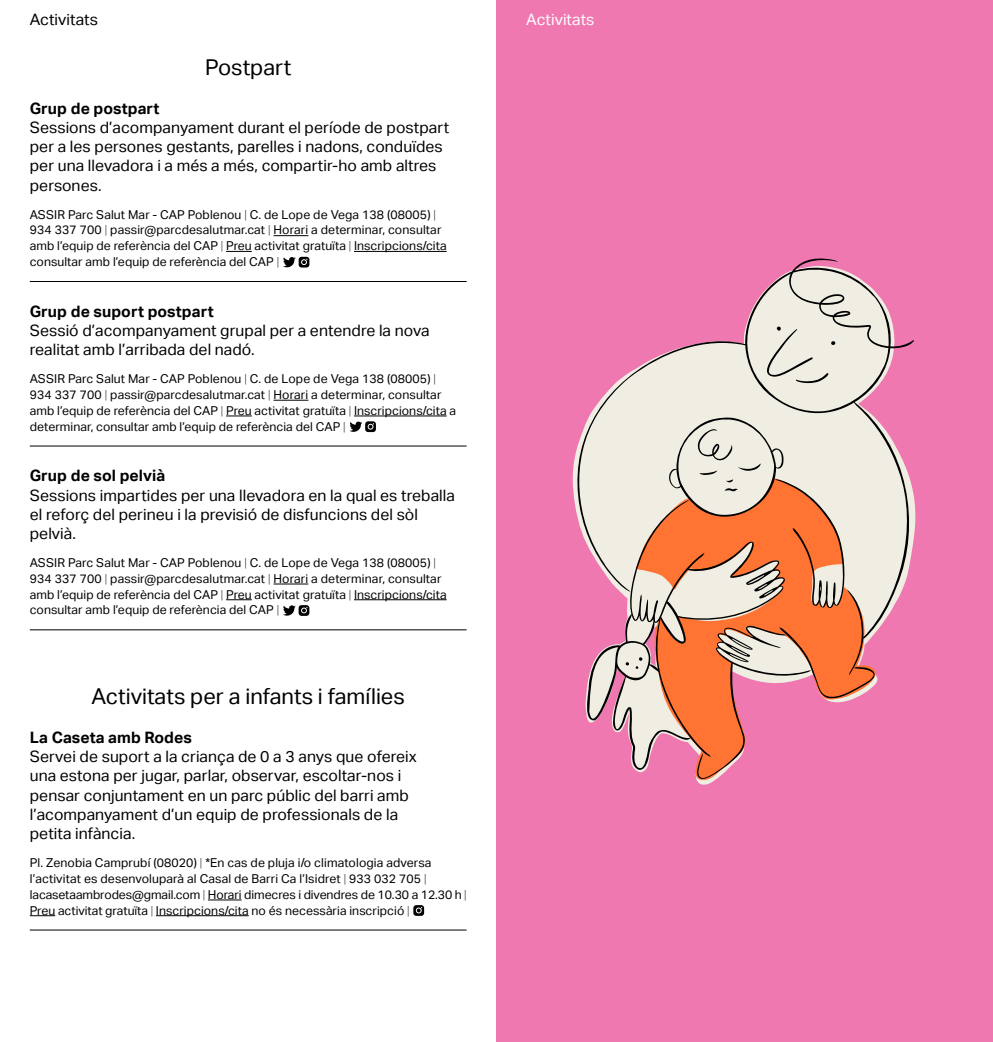
<style>
.page{position:relative;width:993px;height:1042px;background:#fff}
.page>*{position:absolute;margin:0;border:0;box-sizing:border-box;transform-origin:0 0}
.info_bold{font:21.88px "Aktiv Grotesk";color:#000}
.info{font:15.75px/19.2px "Aktiv Grotesk";letter-spacing:.005em;color:#000}
.info_bold-2{font:700 15.75px "Aktiv Grotesk";letter-spacing:.005em;color:#000}
.info-2{font:15.75px "Aktiv Grotesk";letter-spacing:.005em;color:#fff}
.info-3{font:12.25px/15.8px "Aktiv Grotesk";letter-spacing:.005em;color:#000}
.mini{font:12.25px/15.8px "Aktiv Grotesk";letter-spacing:.005em;color:#000}
.s1{font-weight:100}
</style>
<div class="page">
<div style="left:496px;top:0;width:496px;height:1042px;background:#f078b0"></div>
<svg style="left:572px;top:258px;width:344px;height:443px"></svg>
<svg style="left:585px;top:417px;width:259px;height:362px"></svg>
<svg style="left:766px;top:326px;width:69px;height:57px"></svg>
<hr style="left:273px;top:235px;width:35px;height:1px;background:#000">
<svg style="left:226px;top:251px;width:26px;height:1px"></svg>
<hr style="left:354px;top:251px;width:92px;height:1px;background:#000">
<hr style="left:273px;top:400px;width:35px;height:1px;background:#000">
<svg style="left:226px;top:415px;width:26px;height:1px"></svg>
<hr style="left:354px;top:415px;width:92px;height:1px;background:#000">
<hr style="left:273px;top:583px;width:35px;height:1px;background:#000">
<svg style="left:226px;top:599px;width:26px;height:1px"></svg>
<hr style="left:354px;top:599px;width:92px;height:1px;background:#000">
<hr style="left:208px;top:899px;width:33px;height:1px;background:#000">
<svg style="left:30px;top:915px;width:25px;height:1px"></svg>
<hr style="left:156px;top:915px;width:93px;height:1px;background:#000">
<svg style="left:283px;top:256px;width:26px;height:12px"></svg>
<hr style="left:30px;top:281px;width:436px;height:1px;background:#000">
<svg style="left:349px;top:421px;width:27px;height:12px"></svg>
<hr style="left:30px;top:446px;width:436px;height:1px;background:#000">
<svg style="left:283px;top:605px;width:26px;height:11px"></svg>
<hr style="left:30px;top:629px;width:436px;height:1px;background:#000">
<svg style="left:413px;top:905px;width:11px;height:11px"></svg>
<hr style="left:30px;top:930px;width:436px;height:1px;background:#000">
<p class="info" style="left:30px;top:10px;width:70px">Activitats</p>
<p class="info-2" style="left:526px;top:11px;width:70px">Activitats</p>
<p class="info_bold" style="left:205px;top:55px;width:88px">Postpart</p>
<p class="info_bold-2" style="left:30px;top:99px;width:131px">Grup de postpart</p>
<p class="info" style="left:30px;top:118px;width:421px">Sessions d’acompanyament durant el període de postpart per a les persones gestants, parelles i nadons, conduïdes per una llevadora i a més a més, compartir-ho amb altres persones.</p>
<p class="info-3" style="left:30px;top:207px;width:407px">ASSIR Parc Salut Mar - CAP Poblenou <span class="s1">|</span> C. de Lope de Vega 138 (08005) <span class="s1">|</span></p>
<p class="mini" style="left:30px;top:222px;width:418px">934 337 700 <span class="s1">|</span> passir@parcdesalutmar.cat <span class="s1">|</span> Horari a determinar, consultar amb l’equip de referència del CAP <span class="s1">|</span> Preu activitat gratuïta <span class="s1">|</span> Inscripcions/cita consultar amb l’equip de referència del CAP <span class="s1">|</span></p>
<p class="info_bold-2" style="left:30px;top:302px;width:185px">Grup de suport postpart</p>
<p class="info" style="left:30px;top:321px;width:401px">Sessió d’acompanyament grupal per a entendre la nova realitat amb l’arribada del nadó.</p>
<p class="info-3" style="left:30px;top:371px;width:407px">ASSIR Parc Salut Mar - CAP Poblenou <span class="s1">|</span> C. de Lope de Vega 138 (08005) <span class="s1">|</span></p>
<p class="info-3" style="left:30px;top:387px;width:413px">934 337 700 <span class="s1">|</span> passir@parcdesalutmar.cat <span class="s1">|</span> Horari a determinar, consultar</p>
<p class="info-3" style="left:30px;top:403px;width:427px">amb l’equip de referència del CAP <span class="s1">|</span> Preu activitat gratuïta <span class="s1">|</span> Inscripcions/cita a determinar, consultar amb l’equip de referència del CAP <span class="s1">|</span></p>
<p class="info_bold-2" style="left:30px;top:466px;width:137px">Grup de sol pelvià</p>
<p class="info" style="left:30px;top:485px;width:426px">Sessions impartides per una llevadora en la qual es treballa el reforç del perineu i la previsió de disfuncions del sòl pelvià.</p>
<p class="info-3" style="left:30px;top:555px;width:407px">ASSIR Parc Salut Mar - CAP Poblenou <span class="s1">|</span> C. de Lope de Vega 138 (08005) <span class="s1">|</span></p>
<p class="info-3" style="left:30px;top:571px;width:418px">934 337 700 <span class="s1">|</span> passir@parcdesalutmar.cat <span class="s1">|</span> Horari a determinar, consultar amb l’equip de referència del CAP <span class="s1">|</span> Preu activitat gratuïta <span class="s1">|</span> Inscripcions/cita consultar amb l’equip de referència del CAP <span class="s1">|</span></p>
<p class="info_bold" style="left:92px;top:684px;width:314px">Activitats per a infants i famílies</p>
<p class="info_bold-2" style="left:30px;top:728px;width:164px">La Caseta amb Rodes</p>
<p class="info" style="left:30px;top:747px;width:388px">Servei de suport a la criança de 0 a 3 anys que ofereix una estona per jugar, parlar, observar, escoltar-nos i pensar conjuntament en un parc públic del barri amb l’acompanyament d’un equip de professionals de la petita infància.</p>
<p class="info-3" style="left:30px;top:855px;width:438px">Pl. Zenobia Camprubí (08020) <span class="s1">|</span> *En cas de pluja i/o climatologia adversa l’activitat es desenvoluparà al Casal de Barri Ca l’Isidret <span class="s1">|</span> 933 032 705 <span class="s1">| </span>lacasetaambrodes@gmail.com <span class="s1">|</span> Horari dimecres i divendres de 10.30 a 12.30 h <span class="s1">| </span>Preu activitat gratuïta <span class="s1">|</span> Inscripcions/cita no és necessària inscripció <span class="s1">|</span></p>
</div>
